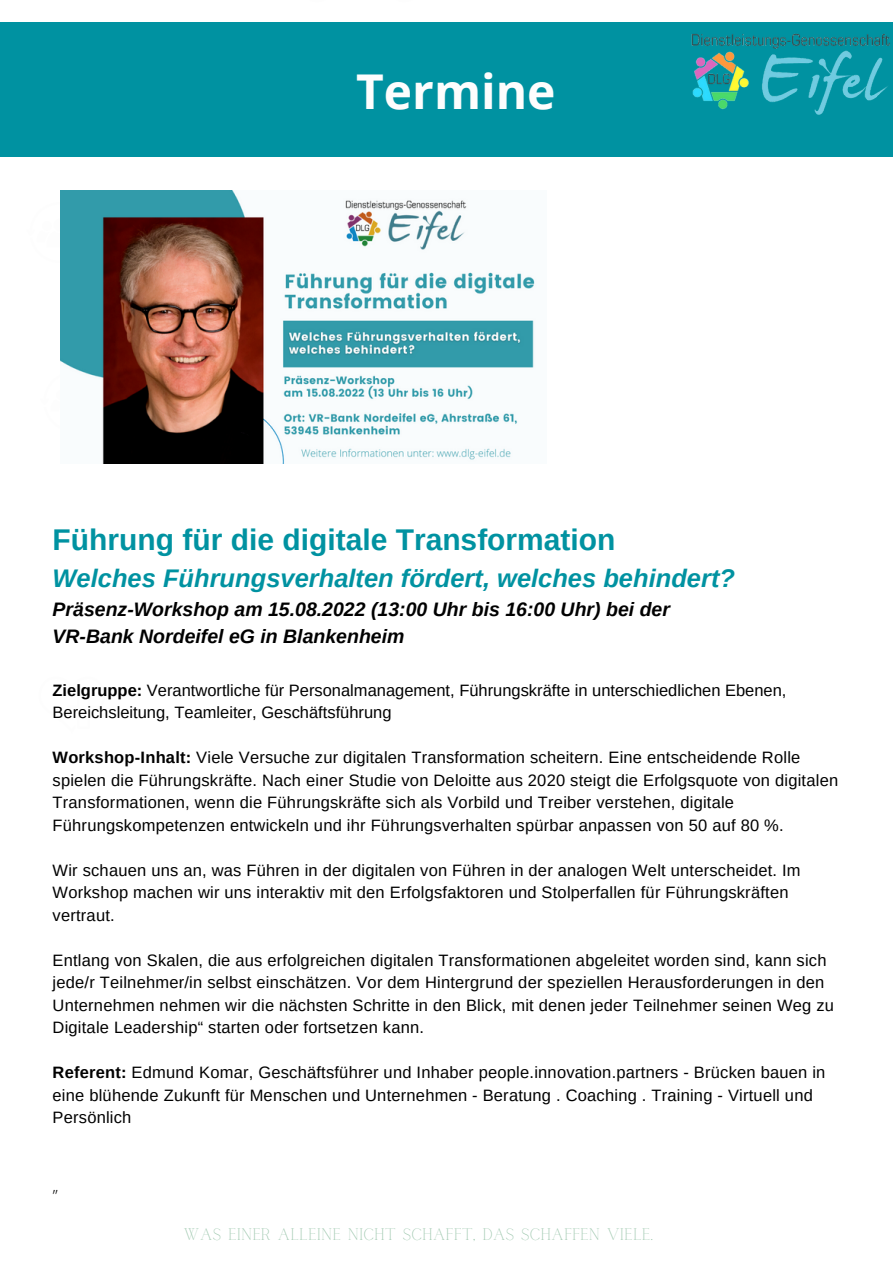
<style>
.page{position:relative;width:893px;height:1264px;background:#fff}
.page>*{position:absolute;margin:0;border:0;box-sizing:border-box;transform-origin:0 0}
.t1{font:700 48px "Open Sans";color:#fdfdfd}
.t2{font:700 30px "Arimo";color:#0092a1}
.t3{font:italic 700 25.5px "Arimo";color:#0092a1}
.t4{font:italic 700 19.5px/27px "Arimo";color:#000}
.t5{font:16.5px/22.5px "Arimo";letter-spacing:.015em;color:#000}
.t6{font:16.5px "Calgary";color:#98c4a9}
.t7{font:300 16.5px "Open Sans";color:#000}
.s1{font-weight:700}
</style>
<div class="page">
<div style="left:0;top:22px;width:892px;height:135px;background:#0092a1"></div>
<img style="left:60px;top:190px;width:475px;height:273px">
<h1 class="t1" style="left:356px;top:58px;width:201px">Termine</h1>
<h2 class="t2" style="left:53px;top:522px;width:564px">Führung für die digitale Transformation</h2>
<h3 class="t3" style="left:53px;top:563px;width:684px">Welches Führungsverhalten fördert, welches behindert?</h3>
<p class="t4" style="left:53px;top:595px;width:619px">Präsenz-Workshop am 15.08.2022 (13:00 Uhr bis 16:00 Uhr) bei der<br>VR-Bank Nordeifel eG in Blankenheim</p>
<p class="t5" style="left:53px;top:679px;width:735px"><span class="s1">Zielgruppe:</span> Verantwortliche für Personalmanagement, Führungskräfte in unterschiedlichen Ebenen,<br>Bereichsleitung, Teamleiter, Geschäftsführung</p>
<p class="t5" style="left:53px;top:746px;width:787px"><span class="s1">Workshop-Inhalt:</span> Viele Versuche zur digitalen Transformation scheitern. Eine entscheidende Rolle spielen die Führungskräfte. Nach einer Studie von Deloitte aus 2020 steigt die Erfolgsquote von digitalen Transformationen, wenn die Führungskräfte sich als Vorbild und Treiber verstehen, digitale Führungskompetenzen entwickeln und ihr Führungsverhalten spürbar anpassen von 50 auf 80 %.</p>
<p class="t5" style="left:53px;top:858px;width:749px">Wir schauen uns an, was Führen in der digitalen von Führen in der analogen Welt unterscheidet. Im<br>Workshop machen wir uns interaktiv mit den Erfolgsfaktoren und Stolperfallen für Führungskräften vertraut.</p>
<p class="t5" style="left:53px;top:948px;width:783px">Entlang von Skalen, die aus erfolgreichen digitalen Transformationen abgeleitet worden sind, kann sich jede/r Teilnehmer/in selbst einschätzen. Vor dem Hintergrund der speziellen Herausforderungen in den Unternehmen nehmen wir die nächsten Schritte in den Blick, mit denen jeder Teilnehmer seinen Weg zu Digitale Leadership“ starten oder fortsetzen kann.</p>
<p class="t5" style="left:53px;top:1061px;width:774px"><span class="s1">Referent:</span> Edmund Komar, Geschäftsführer und Inhaber people.innovation.partners - Brücken bauen in eine blühende Zukunft für Menschen und Unternehmen - Beratung . Coaching . Training - Virtuell und<br>Persönlich</p>
<p class="t7" style="left:53px;top:1174px;width:8px">„</p>
<p class="t6" style="left:184px;top:1224px;width:471px">WAS EINER ALLEINE NICHT SCHAFFT, DAS SCHAFFEN VIELE.</p>
</div>
